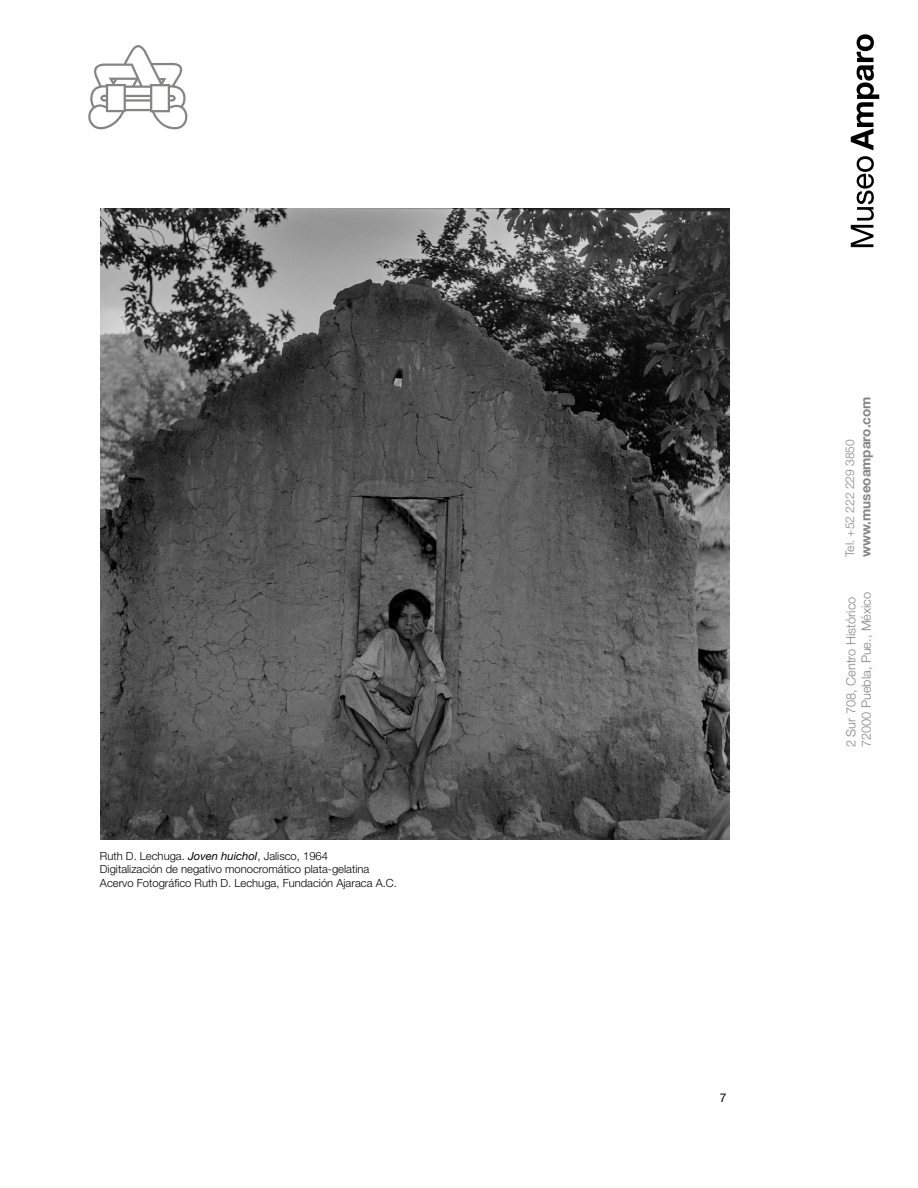
<style>
.page{position:relative;width:918px;height:1188px;background:#fff}
.page>*{position:absolute;margin:0;border:0;box-sizing:border-box;transform-origin:0 0}
.t1{font:700 13.5px "Helvetica Neue LT Std";color:#858584}
.t2{font:300 12.75px/15.3px "Helvetica Neue LT Std";color:#858584}
.t3{font:300 12px "Helvetica Neue LT Std";color:#868685}
.t4{font:12px "Helvetica Neue LT Std";color:#000}
.t5{font:300 11.25px/13.5px "Helvetica Neue LT Std";color:#000}
.s1{font-weight:400;font-style:italic}
</style>
<div class="page">
<svg style="left:88px;top:45px;width:100px;height:85px"></svg>
<svg style="left:851px;top:156px;width:23px;height:91px"></svg>
<svg style="left:851px;top:34px;width:28px;height:116px"></svg>
<img style="left:100px;top:208px;width:630px;height:632px">
<p class="t5" style="left:100px;top:849px;width:299px">Ruth D. Lechuga. <span class="s1">Joven huichol</span>, Jalisco, 1964<br>Digitalización de negativo monocromático plata-gelatina<br>Acervo Fotográfico Ruth D. Lechuga, Fundación Ajaraca A.C.</p>
<p class="t1" style="left:857px;top:557px;width:162px;rotate:-90deg">www.museoamparo.com</p>
<p class="t3" style="left:842px;top:557px;width:119px;rotate:-90deg">Tel. +52 222 229 3850</p>
<p class="t2" style="left:842px;top:557px;width:116px;rotate:-90deg">Tel. +(222) 229 3850</p>
<p class="t2" style="left:843px;top:747px;width:157px;rotate:-90deg">2 Sur 708, Centro Histórico<br>72000 Puebla, Pue., México</p>
<p class="t4" style="left:720px;top:1090px;width:8px">7</p>
</div>
